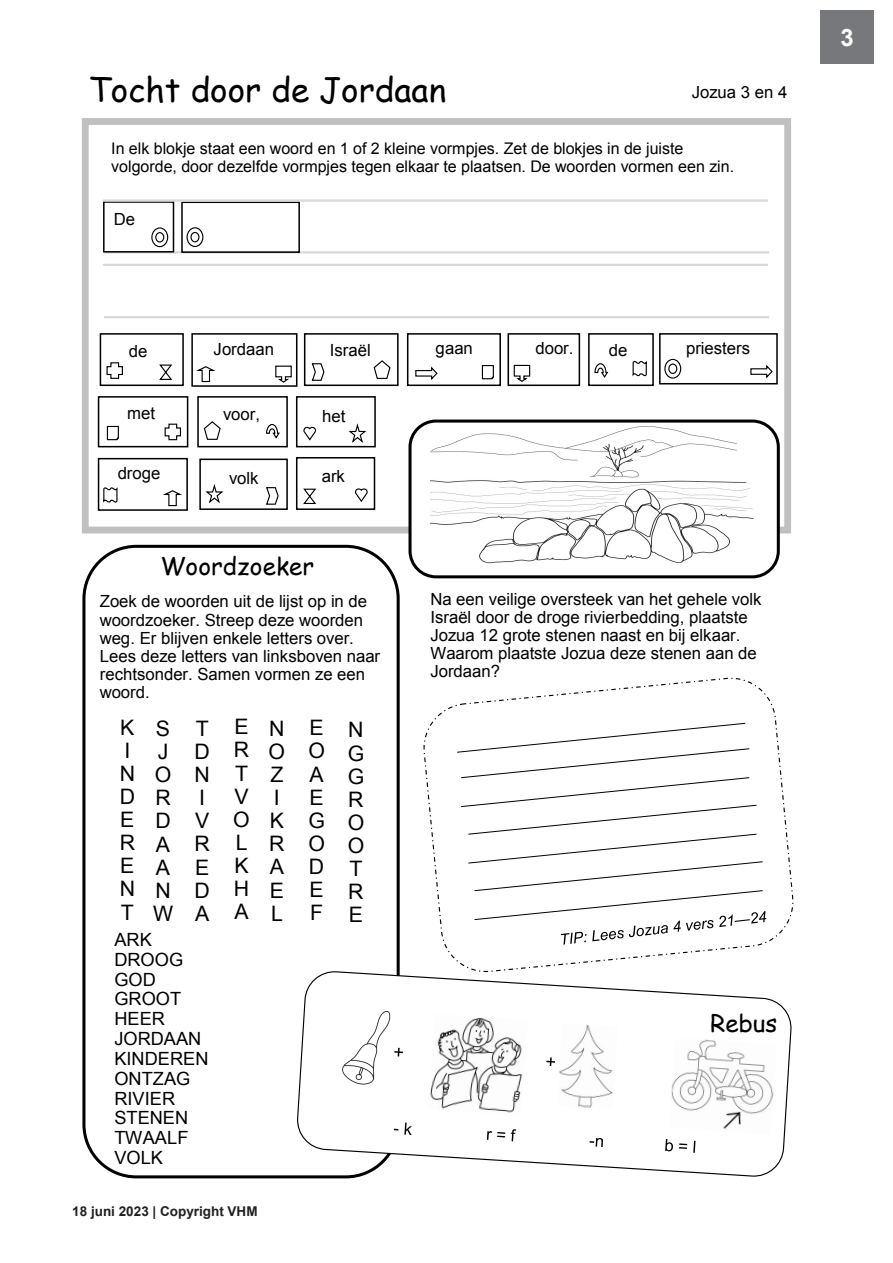
<style>
.page{position:relative;width:893px;height:1263px;background:#fff}
.page>*{position:absolute;margin:0;border:0;box-sizing:border-box;transform-origin:0 0}
.t1{font:33.3px "Comic Sans MS";color:#000}
.t2{font:24.15px "Comic Sans MS";color:#000}
.Kopje_2{font:700 24px "Arial";color:#fff}
.t3{font:21.3px/23.1px "Arial";color:#000}
.t4{font:18.3px "Arial";color:#000}
.t5{font:18.15px/19.8px "Arial";color:#000}
.t6{font:16.8px/18.1px "Arial";color:#000}
.t7{font:16.05px/17.2px "Arial";color:#000}
.t8{font:700 13.5px "Arial";color:#231f20}
</style>
<div class="page">
<div style="left:82px;top:118px;width:709px;height:415px;border:7px solid #c0c0c0"></div>
<div style="left:82px;top:545px;width:318px;height:633px;border:3px solid #000;border-radius:52px"></div>
<svg style="left:295px;top:971px;width:497px;height:207px"></svg>
<svg style="left:422px;top:677px;width:372px;height:297px"></svg>
<svg style="left:456px;top:722px;width:310px;height:222px"></svg>
<div style="left:408px;top:419px;width:372px;height:159px;background:#fff;border:3px solid #000;border-radius:26px"></div>
<img style="left:431px;top:426px;width:323px;height:138px">
<img style="left:338px;top:1008px;width:53px;height:78px">
<img style="left:428px;top:1013px;width:100px;height:103px">
<img style="left:557px;top:1023px;width:61px;height:86px">
<img style="left:669px;top:1037px;width:108px;height:98px">
<svg style="left:404px;top:1122px;width:112px;height:19px"></svg>
<svg style="left:590px;top:1138px;width:105px;height:15px"></svg>
<svg style="left:394px;top:1048px;width:161px;height:18px"></svg>
<hr style="left:104px;top:251px;width:665px;height:2px;background:#d9d9d9">
<div style="left:103px;top:201px;width:71px;height:52px;border:2px solid #000"></div>
<svg style="left:151px;top:227px;width:18px;height:21px"></svg>
<div style="left:181px;top:202px;width:119px;height:51px;border:2px solid #000"></div>
<svg style="left:186px;top:227px;width:18px;height:20px"></svg>
<div style="left:407px;top:333px;width:94px;height:53px;border:2px solid #000"></div>
<svg style="left:415px;top:366px;width:23px;height:14px"></svg>
<svg style="left:481px;top:365px;width:13px;height:15px"></svg>
<div style="left:98px;top:396px;width:90px;height:51px;border:2px solid #000"></div>
<svg style="left:106px;top:425px;width:13px;height:16px"></svg>
<svg style="left:164px;top:423px;width:18px;height:18px"></svg>
<div style="left:100px;top:333px;width:84px;height:53px;border:2px solid #000"></div>
<svg style="left:106px;top:362px;width:17px;height:17px"></svg>
<svg style="left:159px;top:364px;width:14px;height:16px"></svg>
<div style="left:296px;top:457px;width:79px;height:53px;border:2px solid #000"></div>
<svg style="left:303px;top:488px;width:13px;height:16px"></svg>
<svg style="left:355px;top:488px;width:13px;height:14px"></svg>
<div style="left:296px;top:396px;width:80px;height:51px;border:2px solid #000"></div>
<svg style="left:303px;top:426px;width:14px;height:15px"></svg>
<svg style="left:348px;top:424px;width:19px;height:19px"></svg>
<div style="left:199px;top:459px;width:89px;height:51px;border:2px solid #000"></div>
<svg style="left:205px;top:484px;width:19px;height:20px"></svg>
<svg style="left:266px;top:487px;width:13px;height:18px"></svg>
<div style="left:304px;top:333px;width:95px;height:53px;border:2px solid #000"></div>
<svg style="left:311px;top:363px;width:14px;height:18px"></svg>
<svg style="left:373px;top:360px;width:18px;height:19px"></svg>
<div style="left:197px;top:396px;width:91px;height:51px;border:2px solid #000"></div>
<svg style="left:266px;top:424px;width:14px;height:15px"></svg>
<svg style="left:203px;top:421px;width:18px;height:19px"></svg>
<div style="left:588px;top:333px;width:66px;height:53px;border:2px solid #000"></div>
<svg style="left:594px;top:363px;width:15px;height:15px"></svg>
<svg style="left:632px;top:360px;width:15px;height:17px"></svg>
<div style="left:98px;top:458px;width:90px;height:53px;border:2px solid #000"></div>
<svg style="left:103px;top:487px;width:15px;height:16px"></svg>
<svg style="left:164px;top:490px;width:18px;height:17px"></svg>
<div style="left:191px;top:333px;width:106px;height:54px;border:2px solid #000"></div>
<svg style="left:197px;top:366px;width:19px;height:17px"></svg>
<svg style="left:275px;top:365px;width:17px;height:18px"></svg>
<div style="left:507px;top:333px;width:73px;height:53px;border:2px solid #000"></div>
<svg style="left:513px;top:364px;width:18px;height:18px"></svg>
<div style="left:659px;top:333px;width:119px;height:51px;border:2px solid #000"></div>
<svg style="left:664px;top:358px;width:18px;height:21px"></svg>
<svg style="left:750px;top:364px;width:23px;height:15px"></svg>
<hr style="left:103px;top:199px;width:665px;height:3px;background:#d9d9d9">
<hr style="left:103px;top:264px;width:665px;height:2px;background:#d9d9d9">
<hr style="left:104px;top:316px;width:665px;height:2px;background:#d9d9d9">
<div style="left:821px;top:11px;width:53px;height:53px;background:#76787b"></div>
<p class="t1" style="left:88px;top:66px;width:359px">Tocht door de Jordaan</p>
<p class="t6" style="left:692px;top:83px;width:97px">Jozua 3 en 4</p>
<p class="t7" style="left:111px;top:140px;width:624px">In elk blokje staat een woord en 1 of 2 kleine vormpjes. Zet de blokjes in de juiste volgorde, door dezelfde vormpjes tegen elkaar te plaatsen. De woorden vormen een zin.</p>
<p class="t6" style="left:114px;top:210px;width:23px">De</p>
<p class="t6" style="left:129px;top:342px;width:20px">de</p>
<p class="t6" style="left:214px;top:340px;width:62px">Jordaan</p>
<p class="t6" style="left:535px;top:339px;width:40px">door.</p>
<p class="t6" style="left:686px;top:339px;width:66px">priesters</p>
<p class="t6" style="left:609px;top:341px;width:20px">de</p>
<p class="t6" style="left:330px;top:341px;width:43px">Israël</p>
<p class="t6" style="left:436px;top:339px;width:39px">gaan</p>
<p class="t6" style="left:127px;top:404px;width:29px">met</p>
<p class="t6" style="left:223px;top:405px;width:39px">voor,</p>
<p class="t6" style="left:322px;top:407px;width:25px">het</p>
<p class="t6" style="left:118px;top:464px;width:44px">droge</p>
<p class="t6" style="left:229px;top:469px;width:31px">volk</p>
<p class="t6" style="left:322px;top:467px;width:25px">ark</p>
<p class="t2" style="left:160px;top:548px;width:155px">Woordzoeker</p>
<p class="t6" style="left:100px;top:592px;width:282px">Zoek de woorden uit de lijst op in de woordzoeker. Streep deze woorden weg. Er blijven enkele letters over.<br>Lees deze letters van linksboven naar rechtsonder. Samen vormen ze een woord.</p>
<p class="t3" style="left:120px;top:715px;width:17px">K<br>I<br>N<br>D<br>E<br>R<br>E<br>N<br>T</p>
<p class="t3" style="left:153px;top:717px;width:22px">S<br>J<br>O<br>R<br>D<br>A<br>A<br>N<br>W</p>
<p class="t3" style="left:195px;top:717px;width:17px">T<br>D<br>N<br>I<br>V<br>R<br>E<br>D<br>A</p>
<p class="t3" style="left:233px;top:715px;width:18px;text-align:justify">E R T V O L K H A</p>
<p class="t3" style="left:269px;top:716px;width:18px">N<br>O<br>Z<br>I<br>K<br>R<br>A<br>E<br>L</p>
<p class="t3" style="left:308px;top:716px;width:18px;text-align:justify">E O A E G O D E F</p>
<p class="t3" style="left:348px;top:718px;width:18px;text-align:justify">N G G R O O T R E</p>
<p class="t5" style="left:114px;top:929px;width:39px">ARK</p>
<p class="t4" style="left:114px;top:947px;width:70px">DROOG</p>
<p class="t5" style="left:114px;top:969px;width:96px">GOD<br>GROOT<br>HEER<br>JORDAAN<br>KINDEREN<br>ONTZAG<br>RIVIER<br>STENEN<br>TWAALF<br>VOLK</p>
<p class="t8" style="left:72px;top:1202px;width:187px">18 juni 2023 | Copyright VHM</p>
<p class="t6" style="left:430px;top:590px;width:333px">Na een veilige oversteek van het gehele volk Israël door de droge rivierbedding, plaatste Jozua 12 grote stenen naast en bij elkaar.<br>Waarom plaatste Jozua deze stenen aan de Jordaan?</p>
<p class="t2" style="left:710px;top:1005px;width:69px">Rebus</p>
<p class="Kopje_2" style="left:841px;top:22px;width:15px">3</p>
</div>
